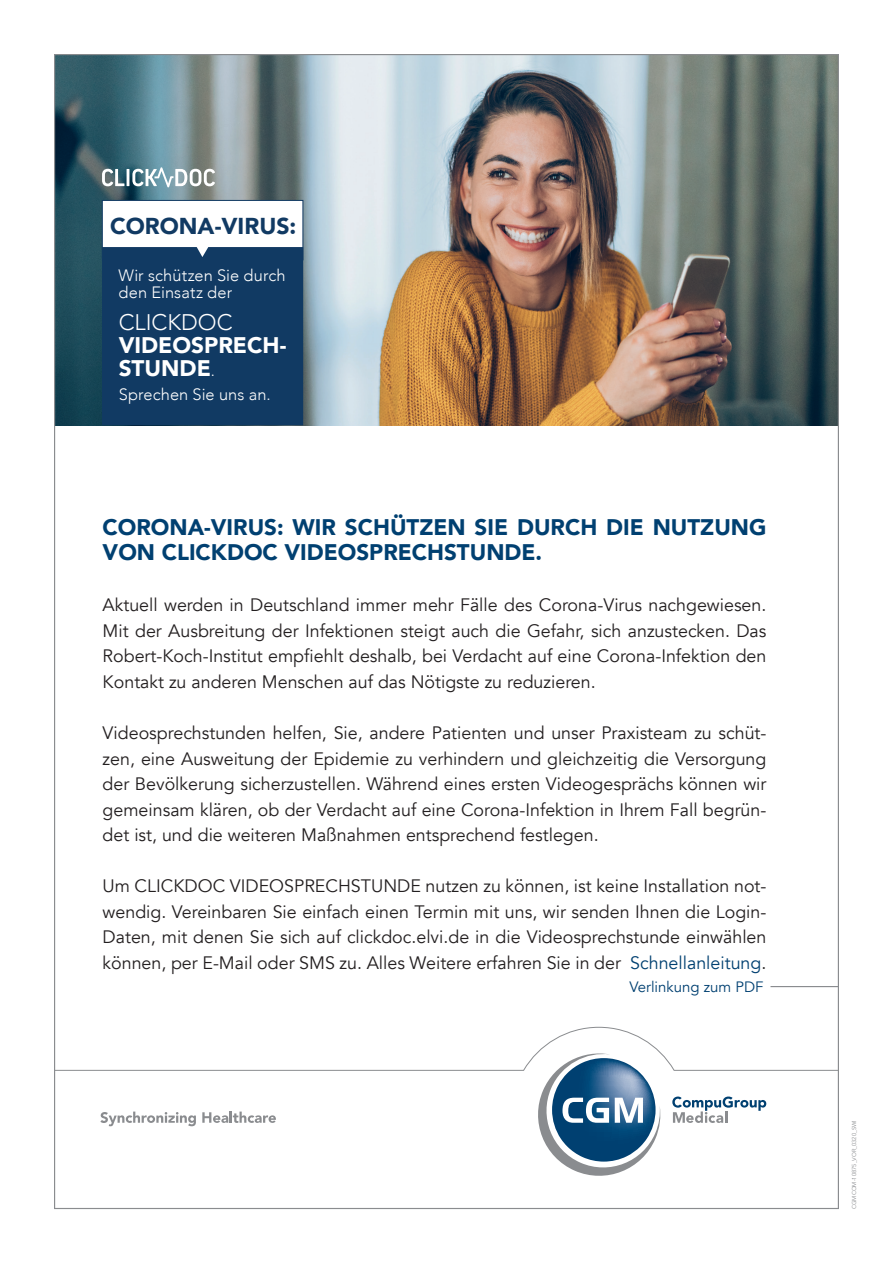
<style>
.page{position:relative;width:893px;height:1263px;background:#fff}
.page>*{position:absolute;margin:0;border:0;box-sizing:border-box;transform-origin:0 0}
.t1{font:900 22.95px "Avenir";color:#113a63}
.t2{font:900 22.5px/25.5px "Avenir";color:#004071}
.t3{font:900 22.5px/22.8px "Avenir";color:#fff}
.t4{font:300 22.5px "Avenir";color:#fff}
.t5{font:18px/25.5px "Avenir";color:#231f20;text-align:justify}
.t6{font:300 16.35px/17.1px "Avenir";letter-spacing:.005em;color:#fff}
.t7{font:15px "Avenir";color:#004071}
.t8{font:5.7px "Avenir";color:#8a8c8f}
.s1{font-weight:300;font-size:15.75px}
.s2{color:#004071}
</style>
<div class="page">
<svg style="left:55px;top:1209px;width:783px;height:1px"></svg>
<svg style="left:56px;top:1026px;width:781px;height:150px"></svg>
<img style="left:56px;top:56px;width:781px;height:369px">
<svg style="left:102px;top:200px;width:201px;height:225px"></svg>
<svg style="left:102px;top:167px;width:113px;height:20px"></svg>
<hr style="left:770px;top:986px;width:69px;height:1px;background:#8a8c8f">
<p class="t1" style="left:110px;top:206px;width:188px">CORONA-VIRUS:</p>
<p class="t6" style="left:119px;top:266px;width:169px">Wir schützen Sie durch den Einsatz der</p>
<p class="t4" style="left:119px;top:309px;width:115px">CLICKDOC</p>
<p class="t3" style="left:119px;top:333px;width:169px">VIDEOSPRECH-<br>STUNDE<span class="s1">.</span></p>
<p class="t6" style="left:119px;top:386px;width:153px">Sprechen Sie uns an.</p>
<p class="t2" style="left:103px;top:514px;width:665px">CORONA-VIRUS: WIR SCHÜTZEN SIE DURCH DIE NUTZUNG<br>VON CLICKDOC VIDEOSPRECHSTUNDE.</p>
<p class="t5" style="left:103px;top:593px;width:665px">Aktuell werden in Deutschland immer mehr Fälle des Corona-Virus nachgewiesen.<br>Mit der Ausbreitung der Infektionen steigt auch die Gefahr, sich anzustecken. Das Robert-Koch-Institut empfiehlt deshalb, bei Verdacht auf eine Corona-Infektion den Kontakt zu anderen Menschen auf das Nötigste zu reduzieren.</p>
<p class="t5" style="left:103px;top:720px;width:665px">Videosprechstunden helfen, Sie, andere Patienten und unser Praxisteam zu schüt&shy;zen, eine Ausweitung der Epidemie zu verhindern und gleichzeitig die Versorgung der Bevölkerung sicherzustellen. Während eines ersten Videogesprächs können wir gemeinsam klären, ob der Verdacht auf eine Corona-Infektion in Ihrem Fall begrün&shy;det ist, und die weiteren Maßnahmen entsprechend festlegen.</p>
<p class="t5" style="left:103px;top:873px;width:665px">Um CLICKDOC VIDEOSPRECHSTUNDE nutzen zu können, ist keine Installation not&shy;wendig. Vereinbaren Sie einfach einen Termin mit uns, wir senden Ihnen die Login-Daten, mit denen Sie sich auf clickdoc.elvi.de in die Videosprechstunde einwählen können, per E-Mail oder SMS zu. Alles Weitere erfahren Sie in der <span class="s2">Schnellanleitung</span>.</p>
<p class="t7" style="left:629px;top:978px;width:136px">Verlinkung zum PDF</p>
<p class="t8" style="left:851px;top:1209px;width:90px;rotate:-90deg">CGMCOM-10875_VOR_0320_SWI</p>
</div>
